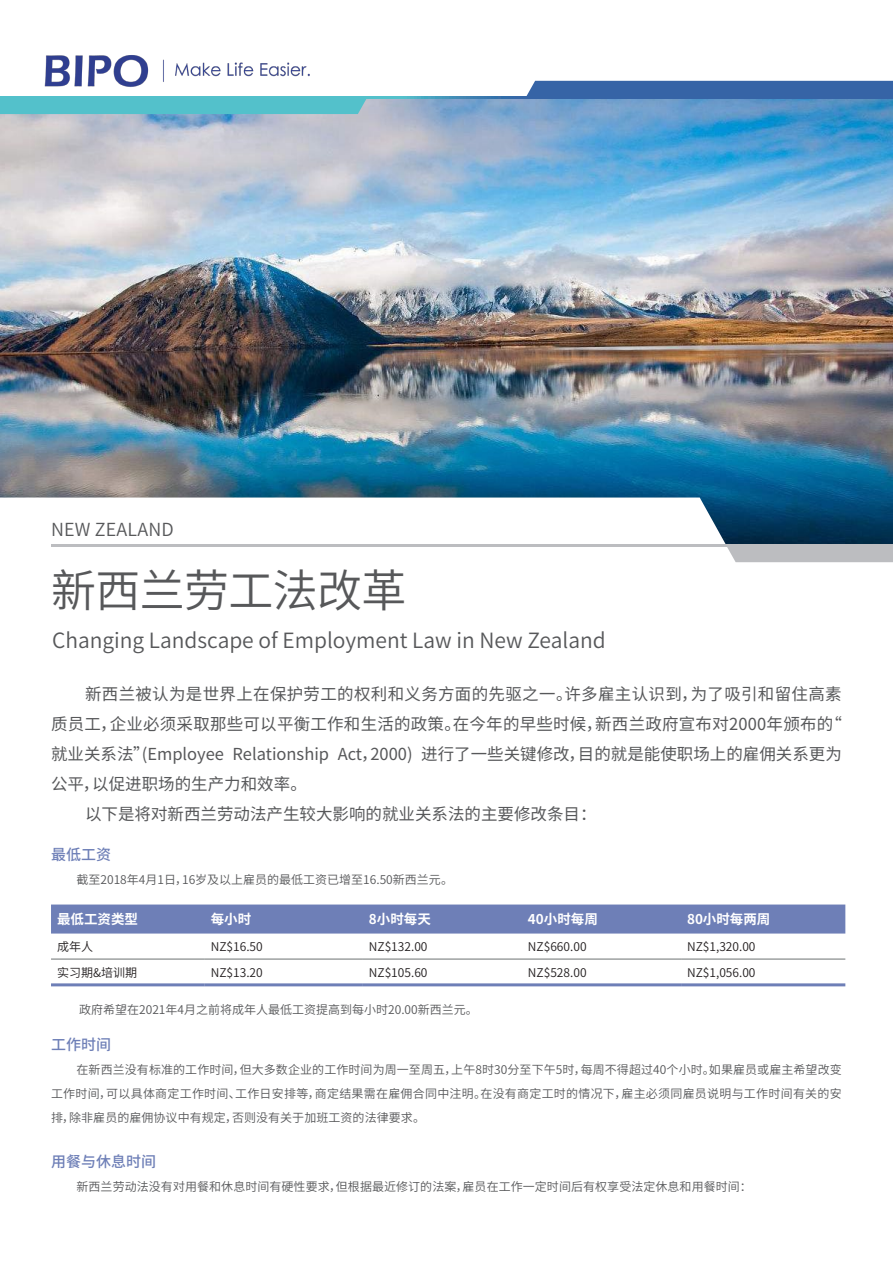
<style>
.page{position:relative;width:893px;height:1263px;background:#fff}
.page>*{position:absolute;margin:0;border:0;box-sizing:border-box;transform-origin:0 0}
.Headline{font:45px "Source Han Sans CN";letter-spacing:-.015em;color:#57585a}
.Subhead{font:21px "Source Han Sans CN";color:#57585a}
.Country{font:18px "Source Han Sans CN";letter-spacing:.01em;color:#57585a}
.Copy{font:16.5px/30px "Source Han Sans CN";color:#57585a;text-align:justify}
.Copy-2{font:500 15px "Source Han Sans CN";color:#6e7fb7}
.t1{font:700 13.5px "Source Han Sans CN";color:#fff}
.Copy-3{font:12px/24px "Source Han Sans CN";letter-spacing:.005em;color:#57585a;text-align:justify}
.t2{font:12px "Source Han Sans CN";color:#231f20}
</style>
<div class="page">
<img style="left:0;top:98px;width:893px;height:446px">
<svg style="left:0;top:497px;width:741px;height:66px"></svg>
<div style="left:726px;top:547px;width:167px;height:15px;background:#bcbdc0"></div>
<hr style="left:51px;top:544px;width:842px;height:3px;background:#bcbdc0">
<div style="left:0;top:98px;width:367px;height:16px;background:#53c1cb"></div>
<div style="left:526px;top:81px;width:367px;height:15px;background:#3664a6"></div>
<svg style="left:0;top:96px;width:893px;height:2px"></svg>
<img style="left:27px;top:55px;width:318px;height:42px">
<div style="left:51px;top:904px;width:794px;height:29px;background:#6e7fb7"></div>
<hr style="left:51px;top:959px;width:154px;height:1px;background:#6c7172">
<hr style="left:205px;top:959px;width:158px;height:1px;background:#6c7172">
<hr style="left:363px;top:959px;width:159px;height:1px;background:#6c7172">
<hr style="left:522px;top:959px;width:159px;height:1px;background:#6c7172">
<hr style="left:681px;top:959px;width:164px;height:1px;background:#6c7172">
<hr style="left:51px;top:983px;width:154px;height:3px;background:#6e7fb7">
<hr style="left:205px;top:983px;width:158px;height:3px;background:#6e7fb7">
<hr style="left:363px;top:983px;width:159px;height:3px;background:#6e7fb7">
<hr style="left:522px;top:983px;width:159px;height:3px;background:#6e7fb7">
<hr style="left:681px;top:983px;width:164px;height:3px;background:#6e7fb7">
<p class="Country" style="left:51px;top:520px;width:124px">NEW ZEALAND</p>
<p class="Headline" style="left:51px;top:565px;width:357px">新西兰劳工法改革</p>
<p class="Subhead" style="left:52px;top:628px;width:555px">Changing Landscape of Employment Law in New Zealand</p>
<p class="Copy" style="left:51px;top:679px;width:792px;text-indent:34px">新西兰被认为是世界上在保护劳工的权利和义务方面的先驱之一。许多雇主认识到，为了吸引和留住高素质员工，企业必须采取那些可以平衡工作和生活的政策。在今年的早些时候，新西兰政府宣布对2000年颁布的“就业关系法”(Employee Relationship Act，2000) 进行了一些关键修改，目的就是能使职场上的雇佣关系更为公平，以促进职场的生产力和效率。</p>
<p class="Copy" style="left:85px;top:799px;width:513px">以下是将对新西兰劳动法产生较大影响的就业关系法的主要修改条目：</p>
<p class="Copy-2" style="left:51px;top:845px;width:61px">最低工资</p>
<p class="Copy-3" style="left:77px;top:867px;width:378px">截至2018年4月1日，16岁及以上雇员的最低工资已增至16.50新西兰元。</p>
<p class="t1" style="left:57px;top:912px;width:82px">最低工资类型</p>
<p class="t1" style="left:211px;top:912px;width:42px">每小时</p>
<p class="t1" style="left:369px;top:912px;width:63px">8小时每天</p>
<p class="t1" style="left:528px;top:912px;width:71px">40小时每周</p>
<p class="t1" style="left:687px;top:912px;width:85px">80小时每两周</p>
<p class="t2" style="left:57px;top:940px;width:37px">成年人</p>
<p class="t2" style="left:211px;top:940px;width:54px">NZ$16.50</p>
<p class="t2" style="left:369px;top:940px;width:60px">NZ$132.00</p>
<p class="t2" style="left:528px;top:940px;width:60px">NZ$660.00</p>
<p class="t2" style="left:687px;top:940px;width:70px">NZ$1,320.00</p>
<p class="t2" style="left:57px;top:965px;width:82px">实习期&amp;培训期</p>
<p class="t2" style="left:211px;top:965px;width:54px">NZ$13.20</p>
<p class="t2" style="left:369px;top:965px;width:60px">NZ$105.60</p>
<p class="t2" style="left:528px;top:965px;width:60px">NZ$528.00</p>
<p class="t2" style="left:687px;top:965px;width:70px">NZ$1,056.00</p>
<p class="Copy-3" style="left:79px;top:998px;width:400px">政府希望在2021年4月之前将成年人最低工资提高到每小时20.00新西兰元。</p>
<p class="Copy-2" style="left:51px;top:1036px;width:61px">工作时间</p>
<p class="Copy-3" style="left:51px;top:1058px;width:792px;text-indent:26px">在新西兰没有标准的工作时间，但大多数企业的工作时间为周一至周五，上午8时30分至下午5时，每周不得超过40个小时。如果雇员或雇主希望改变工作时间，可以具体商定工作时间、工作日安排等，商定结果需在雇佣合同中注明。在没有商定工时的情况下，雇主必须同雇员说明与工作时间有关的安排，除非雇员的雇佣协议中有规定，否则没有关于加班工资的法律要求。</p>
<p class="Copy-2" style="left:51px;top:1153px;width:106px">用餐与休息时间</p>
<p class="Copy-3" style="left:77px;top:1175px;width:677px">新西兰劳动法没有对用餐和休息时间有硬性要求，但根据最近修订的法案，雇员在工作一定时间后有权享受法定休息和用餐时间：</p>
</div>
